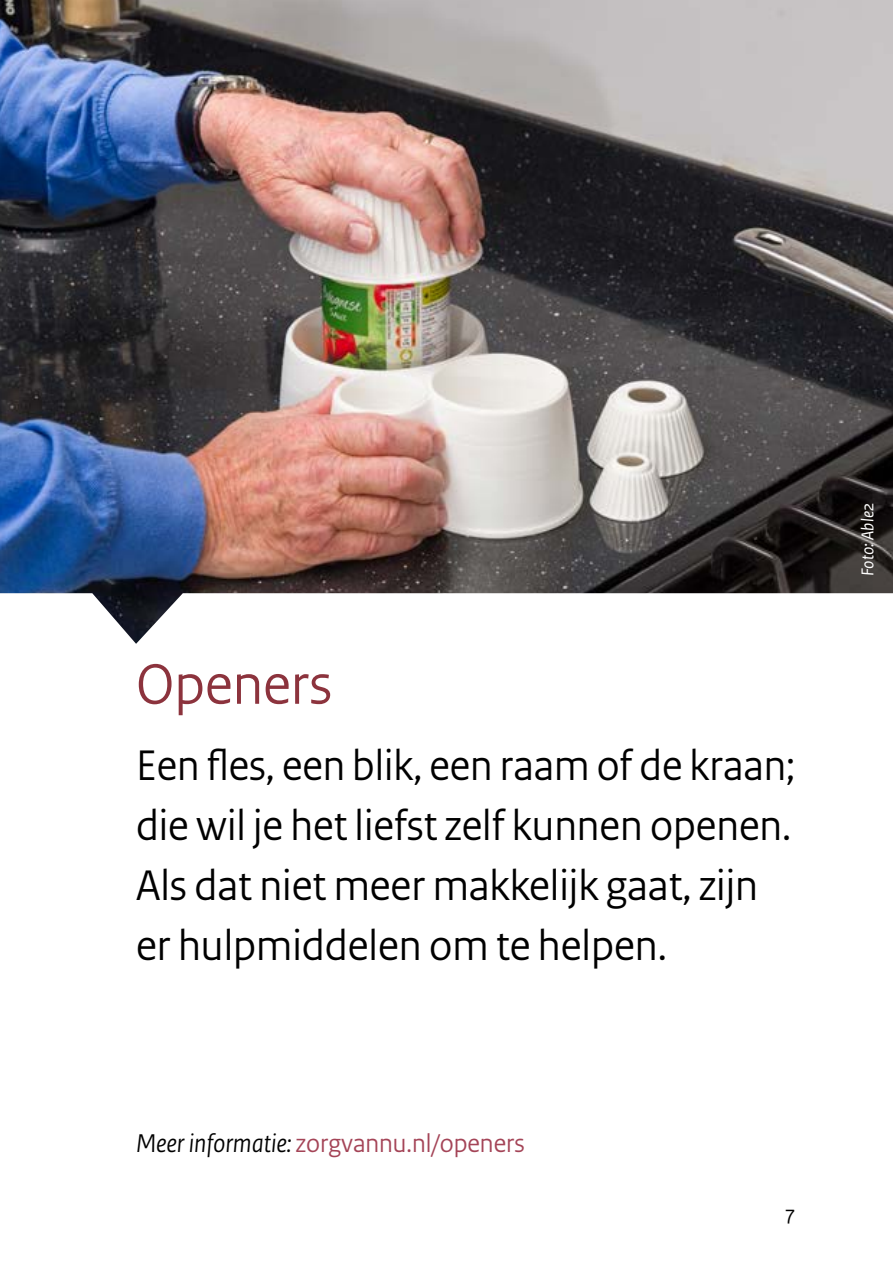
<style>
.page{position:relative;width:893px;height:1263px;background:#fff}
.page>*{position:absolute;margin:0;border:0;box-sizing:border-box;transform-origin:0 0}
.vws_05_-_Kop_niveau{font:60px "Rijksoverheid Sans Heading";color:#8c333d}
.vws_06_-_Kop_niveau{font:45px/60px "Rijksoverheid Sans Heading";color:#000}
.vws_06_-_Kop_niveau-2{font:27px "Rijksoverheid Sans Heading";color:#a44457}
.t1{font:21px "Rijksoverheid Sans Text";color:#000}
.t2{font:italic 18px "Rijksoverheid Sans Text";color:#fff}
.s1{font-style:italic;color:#000}
</style>
<div class="page">
<img style="left:0;top:0;width:893px;height:644px">
<p class="vws_05_-_Kop_niveau" style="left:136px;top:649px;width:198px">Openers</p>
<p class="vws_06_-_Kop_niveau" style="left:136px;top:736px;width:661px">Een fles, een blik, een raam of de kraan; die wil je het liefst zelf kunnen openen.<br>Als dat niet meer makkelijk gaat, zijn er hulpmiddelen om te helpen.</p>
<p class="vws_06_-_Kop_niveau-2" style="left:136px;top:1128px;width:390px"><span class="s1">Meer informatie:</span> zorgvannu.nl/openers</p>
<p class="t1" style="left:785px;top:1201px;width:11px">7</p>
<p class="t2" style="left:858px;top:576px;width:75px;rotate:-90deg">Foto: Able2</p>
</div>
